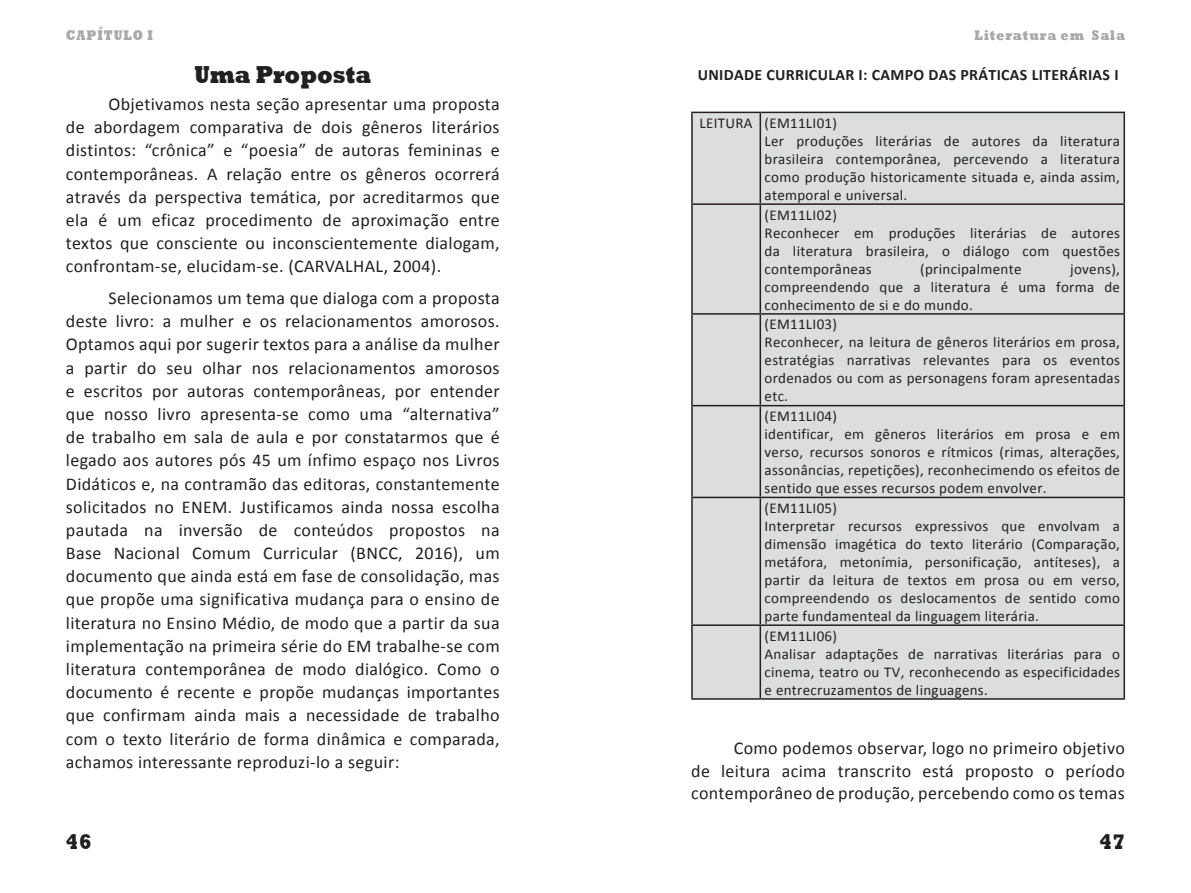
<style>
.page{position:relative;width:1191px;height:893px;background:#fff}
.page>*{position:absolute;margin:0;border:0;box-sizing:border-box;transform-origin:0 0}
.t1{font:800 25.2px "Rockwell";color:#231f20;scale:.83 1}
.t2{font:800 21.6px "Rockwell";color:#231f20;scale:.83 1}
.t3{font:18px/23.2px "Calibri";letter-spacing:.02em;color:#231f20;text-align:justify}
.t4{font:700 15.9px "Calibri";letter-spacing:.02em;color:#231f20}
.t5{font:15px/18px "Calibri";letter-spacing:.02em;color:#231f20}
.t6{font:800 14.4px "Rockwell";letter-spacing:.075em;color:#a8a9ad;scale:.83 1}
</style>
<div class="page">
<div style="left:692px;top:113px;width:431px;height:585px;background:#dcdddf"></div>
<hr style="left:691px;top:112px;width:69px;height:1px;background:#231f20">
<hr style="left:691px;top:113px;width:1px;height:90px;background:#231f20">
<hr style="left:760px;top:112px;width:365px;height:1px;background:#231f20">
<hr style="left:759px;top:113px;width:2px;height:90px;background:#231f20">
<hr style="left:1123px;top:113px;width:2px;height:90px;background:#231f20">
<hr style="left:691px;top:203px;width:69px;height:2px;background:#231f20">
<hr style="left:691px;top:205px;width:1px;height:108px;background:#231f20">
<hr style="left:760px;top:203px;width:365px;height:2px;background:#231f20">
<hr style="left:759px;top:205px;width:2px;height:108px;background:#231f20">
<hr style="left:1123px;top:205px;width:2px;height:108px;background:#231f20">
<hr style="left:691px;top:313px;width:69px;height:2px;background:#231f20">
<hr style="left:691px;top:315px;width:1px;height:90px;background:#231f20">
<hr style="left:760px;top:313px;width:365px;height:2px;background:#231f20">
<hr style="left:759px;top:315px;width:2px;height:90px;background:#231f20">
<hr style="left:1123px;top:315px;width:2px;height:90px;background:#231f20">
<hr style="left:691px;top:405px;width:69px;height:1px;background:#231f20">
<hr style="left:691px;top:406px;width:1px;height:91px;background:#231f20">
<hr style="left:760px;top:405px;width:365px;height:1px;background:#231f20">
<hr style="left:759px;top:406px;width:2px;height:91px;background:#231f20">
<hr style="left:1123px;top:406px;width:2px;height:91px;background:#231f20">
<hr style="left:691px;top:497px;width:69px;height:1px;background:#231f20">
<hr style="left:691px;top:498px;width:1px;height:126px;background:#231f20">
<hr style="left:760px;top:497px;width:365px;height:1px;background:#231f20">
<hr style="left:759px;top:498px;width:2px;height:126px;background:#231f20">
<hr style="left:1123px;top:498px;width:2px;height:126px;background:#231f20">
<hr style="left:691px;top:624px;width:69px;height:2px;background:#231f20">
<hr style="left:691px;top:626px;width:1px;height:72px;background:#231f20">
<hr style="left:760px;top:624px;width:365px;height:2px;background:#231f20">
<hr style="left:759px;top:626px;width:2px;height:72px;background:#231f20">
<hr style="left:1123px;top:626px;width:2px;height:72px;background:#231f20">
<hr style="left:691px;top:698px;width:69px;height:2px;background:#231f20">
<hr style="left:760px;top:698px;width:365px;height:2px;background:#231f20">
<p class="t6" style="left:66px;top:29px;width:106px">CAPÍTULO I</p>
<p class="t6" style="left:974px;top:29px;width:183px">Literatura em Sala</p>
<h1 class="t1" style="left:194px;top:65px;width:214px">Uma Proposta</h1>
<p class="t3" style="left:66px;top:92px;width:435px;text-indent:43px">Objetivamos nesta seção apresentar uma proposta de abordagem comparativa de dois gêneros literários distintos: “crônica” e “poesia” de autoras femininas e contemporâneas. A relação entre os gêneros ocorrerá através da perspectiva temática, por acreditarmos que ela é um eficaz procedimento de aproximação entre textos que consciente ou inconscientemente dialogam, confrontam-se, elucidam-se. (CARVALHAL, 2004).</p>
<p class="t3" style="left:66px;top:286px;width:435px;text-indent:43px">Selecionamos um tema que dialoga com a proposta deste livro: a mulher e os relacionamentos amorosos.<br>Optamos aqui por sugerir textos para a análise da mulher a partir do seu olhar nos relacionamentos amorosos e escritos por autoras contemporâneas, por entender que nosso livro apresenta-se como uma “alternativa” de trabalho em sala de aula e por constatarmos que é legado aos autores pós 45 um ínfimo espaço nos Livros Didáticos e, na contramão das editoras, constantemente solicitados no ENEM. Justificamos ainda nossa escolha pautada na inversão de conteúdos propostos na Base Nacional Comum Curricular (BNCC, 2016), um documento que ainda está em fase de consolidação, mas que propõe uma significativa mudança para o ensino de literatura no Ensino Médio, de modo que a partir da sua implementação na primeira série do EM trabalhe-se com literatura contemporânea de modo dialógico. Como o documento é recente e propõe mudanças importantes que confirmam ainda mais a necessidade de trabalho com o texto literário de forma dinâmica e comparada, achamos interessante reproduzi-lo a seguir:</p>
<p class="t4" style="left:697px;top:67px;width:422px">UNIDADE CURRICULAR I: CAMPO DAS PRÁTICAS LITERÁRIAS I</p>
<p class="t5" style="left:764px;top:114px;width:357px;text-indent:-65px">LEITURA (EM11LI01)<br>Ler produções literárias de autores da literatura brasileira contemporânea, percevendo a literatura como produção historicamente situada e, ainda assim, atemporal e universal.</p>
<p class="t5" style="left:764px;top:206px;width:357px">(EM11LI02)<br>Reconhecer em produções literárias de autores da literatura brasileira, o diálogo com questões contemporâneas</p>
<p class="t5" style="left:764px;top:260px;width:357px;text-align:justify;text-indent:305px">jovens), compreendendo que a literatura é uma forma de conhecimento de si e do mundo.</p>
<p class="t5" style="left:764px;top:315px;width:357px">(EM11LI03)<br>Reconhecer, na leitura de gêneros literários em prosa, estratégias narrativas relevantes para os eventos ordenados ou com as personagens foram apresentadas etc.</p>
<p class="t5" style="left:764px;top:407px;width:357px">(EM11LI04)<br>identificar, em gêneros literários em prosa e em verso, recursos sonoros e rítmicos (rimas, alterações, assonâncias, repetições), reconhecimendo os efeitos de sentido que esses recursos podem envolver.</p>
<p class="t5" style="left:764px;top:499px;width:357px">(EM11LI05)<br>Interpretar recursos expressivos que envolvam a dimensão imagética do texto literário (Comparação, metáfora, metonímia, personificação, antíteses), a partir da leitura de textos em prosa ou em verso, compreendendo os deslocamentos de sentido como parte fundamenteal da linguagem literária.</p>
<p class="t5" style="left:764px;top:627px;width:357px">(EM11LI06)<br>Analisar adaptações de narrativas literárias para o cinema, teatro ou TV, reconhecendo as especificidades e entrecruzamentos de linguagens.</p>
<p class="t5" style="left:920px;top:260px;width:103px">(principalmente</p>
<p class="t3" style="left:691px;top:737px;width:435px;line-height:22.5px;text-indent:43px">Como podemos observar, logo no primeiro objetivo de leitura acima transcrito está proposto o período contemporâneo de produção, percebendo como os temas</p>
<p class="t2" style="left:66px;top:834px;width:32px">46</p>
<p class="t2" style="left:1099px;top:834px;width:32px">47</p>
</div>
